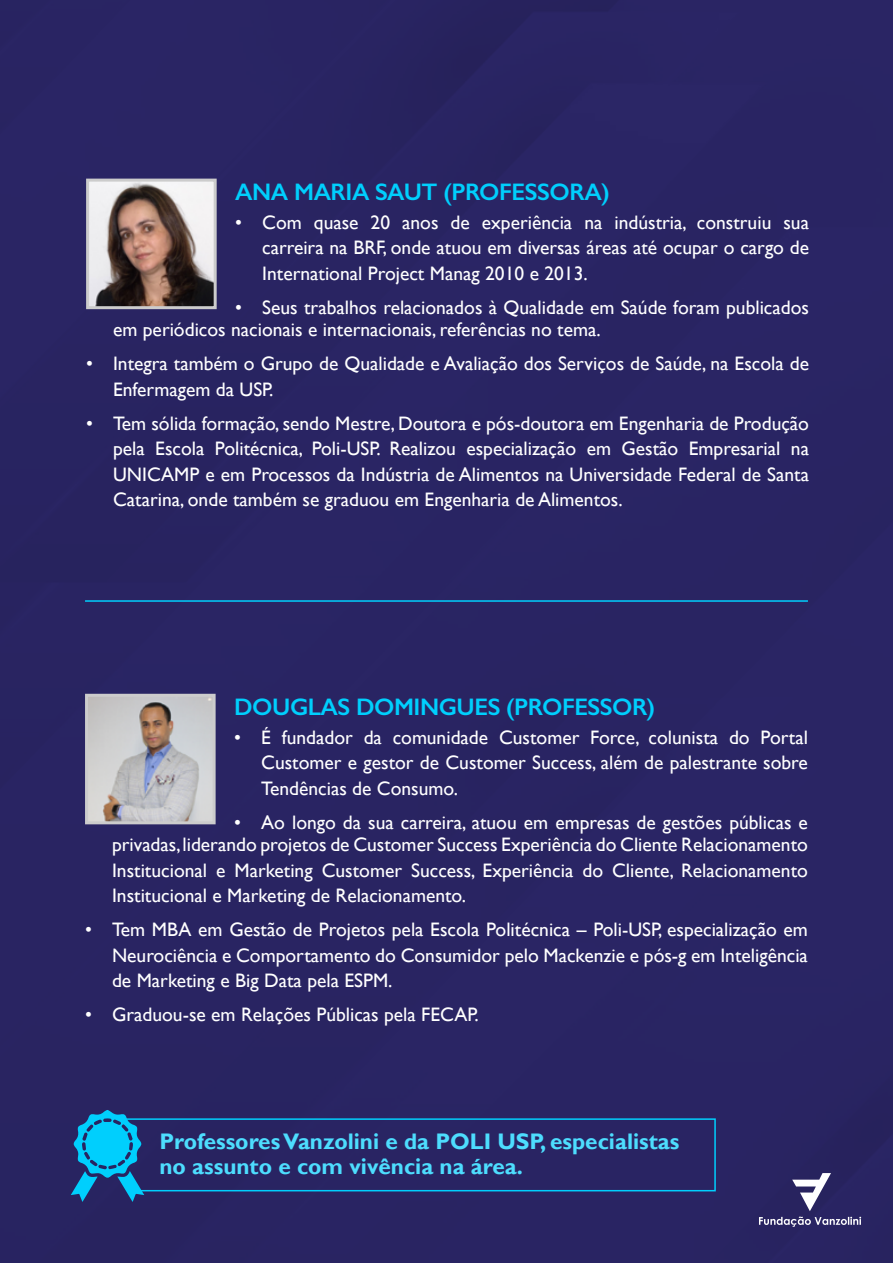
<style>
.page{position:relative;width:893px;height:1263px;background:#292463}
.page>*{position:absolute;margin:0;border:0;box-sizing:border-box;transform-origin:0 0}
.t1{font:600 24px "Gill Sans";letter-spacing:-.02em;color:#00cffd}
.t2{font:700 22.5px/25.5px "Gill Sans";color:#4dddfe}
.t3{font:19.5px/25.5px "Gill Sans";color:#fff;text-align:justify}
</style>
<div class="page">
<svg style="left:71px;top:1110px;width:645px;height:92px;background:#243370"></svg>
<img style="left:89px;top:698px;width:123px;height:122px">
<div style="left:85px;top:694px;width:131px;height:130px;border:3px solid #ccc"></div>
<hr style="left:85px;top:600px;width:723px;height:2px;background:#00cffd">
<img style="left:90px;top:183px;width:123px;height:122px">
<div style="left:86px;top:179px;width:131px;height:130px;border:3px solid #ccc"></div>
<svg style="left:759px;top:1173px;width:102px;height:54px;background:#484478"></svg>
<p class="t1" style="left:235px;top:177px;width:376px">ANA MARIA SAUT (PROFESSORA)</p>
<p class="t3" style="left:262px;top:210px;width:548px;text-indent:-27px">• Com quase 20 anos de experiência na indústria, construiu sua carreira na BRF, onde atuou em diversas áreas até ocupar o cargo de International Project Manag 2010 e 2013.</p>
<p class="t3" style="left:235px;top:295px;width:575px">• Seus trabalhos relacionados à Qualidade em Saúde foram publicados</p>
<p class="t3" style="left:113px;top:317px;width:489px">em periódicos nacionais e internacionais, referências no tema.</p>
<p class="t3" style="left:113px;top:351px;width:697px;text-indent:-27px">• Integra também o Grupo de Qualidade e Avaliação dos Serviços de Saúde, na Escola de<br>Enfermagem da USP.</p>
<p class="t3" style="left:113px;top:411px;width:697px;text-indent:-27px">• Tem sólida formação, sendo Mestre, Doutora e pós-doutora em Engenharia de Produção pela Escola Politécnica, Poli-USP. Realizou especialização em Gestão Empresarial na UNICAMP e em Processos da Indústria de Alimentos na Universidade Federal de Santa Catarina, onde também se graduou em Engenharia de Alimentos.</p>
<p class="t1" style="left:234px;top:692px;width:422px">DOUGLAS DOMINGUES (PROFESSOR)</p>
<p class="t3" style="left:261px;top:725px;width:548px;text-indent:-27px">• É fundador da comunidade Customer Force, colunista do Portal Customer e gestor de Customer Success, além de palestrante sobre Tendências de Consumo.</p>
<p class="t3" style="left:234px;top:810px;width:575px">• Ao longo da sua carreira, atuou em empresas de gestões públicas e</p>
<p class="t3" style="left:112px;top:832px;width:697px">privadas, liderando projetos de Customer Success Experiência do Cliente Relacionamento Institucional e Marketing Customer Success, Experiência do Cliente, Relacionamento Institucional e Marketing de Relacionamento.</p>
<p class="t3" style="left:112px;top:917px;width:697px;text-indent:-27px">• Tem MBA em Gestão de Projetos pela Escola Politécnica – Poli-USP, especialização em Neurociência e Comportamento do Consumidor pelo Mackenzie e pós-g em Inteligência de Marketing e Big Data pela ESPM.</p>
<p class="t3" style="left:85px;top:1002px;width:395px">• Graduou-se em Relações Públicas pela FECAP.</p>
<p class="t2" style="left:159px;top:1129px;width:521px">Professores Vanzolini e da POLI USP, especialistas no assunto e com vivência na área.</p>
</div>
